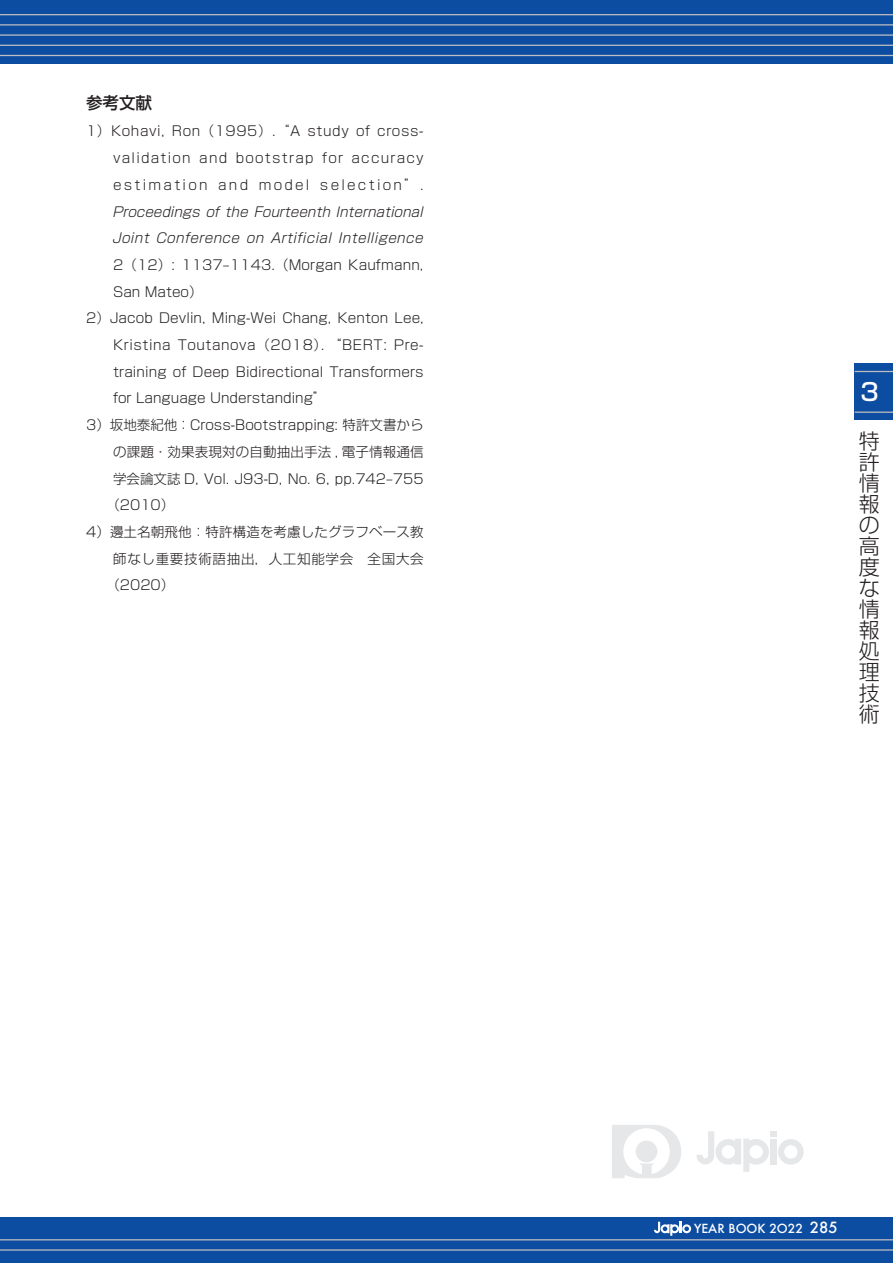
<style>
.page{position:relative;width:893px;height:1263px;background:#fff}
.page>*{position:absolute;margin:0;border:0;box-sizing:border-box;transform-origin:0 0}
.t1{font:500 24px "Shin Go Pr 5";color:#fff}
.t2{font:300 21px/21px "Shin Go Pro";color:#231f20;text-align:justify}
.見出し_中{font:500 16.5px "Shin Go Pr 5";color:#231f20}
.参考文献{font:300 13.5px/26.7px "Shin Go Pro";letter-spacing:.01em;color:#231f20;text-align:justify}
.参考文献-2{font:300 13.5px "Shin Go Pro";letter-spacing:.055em;color:#231f20}
.t3{font:500 12.15px "Futura";color:#fff}
.s1{font-size:15px}
</style>
<div class="page">
<div style="left:0;top:0;width:893px;height:64px;background:#0d4da1"></div>
<div style="left:0;top:1217px;width:893px;height:46px;background:#0d4da1"></div>
<hr style="left:0;top:14px;width:893px;height:1px;background:#bcbdc0">
<hr style="left:0;top:24px;width:893px;height:2px;background:#bcbdc0">
<hr style="left:0;top:34px;width:893px;height:2px;background:#bcbdc0">
<hr style="left:0;top:45px;width:893px;height:1px;background:#bcbdc0">
<hr style="left:0;top:55px;width:893px;height:1px;background:#bcbdc0">
<hr style="left:0;top:1239px;width:893px;height:1px;background:#bcbdc0">
<hr style="left:0;top:1249px;width:893px;height:2px;background:#bcbdc0">
<svg style="left:654px;top:1222px;width:37px;height:14px"></svg>
<div style="left:855px;top:364px;width:38px;height:56px;background:#0d4da1"></div>
<hr style="left:855px;top:371px;width:38px;height:1px;background:#bcbdc0">
<hr style="left:855px;top:412px;width:38px;height:1px;background:#bcbdc0">
<svg style="left:696px;top:1131px;width:108px;height:41px"></svg>
<svg style="left:612px;top:1125px;width:69px;height:53px"></svg>
<p class="見出し_中" style="left:86px;top:89px;width:67px">参考文献</p>
<p class="参考文献" style="left:113px;top:116px;width:312px;text-indent:-27px">1）Kohavi, Ron （1995）. “A study of cross&shy;validation and bootstrap for accuracy estimation and model selection”.<br>Proceedings of the Fourteenth International Joint Conference on Artificial Intelligence 2（12）: 1137–1143.（Morgan Kaufmann, San Mateo）</p>
<p class="参考文献" style="left:113px;top:303px;width:312px;text-indent:-27px">2）Jacob Devlin, Ming-Wei Chang, Kenton Lee, Kristina Toutanova（2018）．“BERT: Pre&shy;training of Deep Bidirectional Transformers for Language Understanding”</p>
<p class="参考文献" style="left:86px;top:410px;width:339px">3）坂地泰紀他：Cross-Bootstrapping: 特許文書から</p>
<p class="参考文献" style="left:113px;top:437px;width:312px">の課題・効果表現対の自動抽出手法 , 電子情報通信</p>
<p class="参考文献" style="left:113px;top:463px;width:312px">学会論文誌 D, Vol. J93-D, No. 6, pp.742–755</p>
<p class="参考文献" style="left:106px;top:490px;width:69px">（2010）</p>
<p class="参考文献" style="left:86px;top:517px;width:339px">4）邊土名朝飛他：特許構造を考慮したグラフベース教</p>
<p class="参考文献-2" style="left:113px;top:547px;width:312px">師なし重要技術語抽出，人工知能学会　全国大会</p>
<p class="参考文献" style="left:106px;top:570px;width:69px">（2020）</p>
<h1 class="t1" style="left:860px;top:372px;width:20px">3</h1>
<h2 class="t2" style="left:859px;top:428px;width:22px">特許情報の高度な情報処理技術</h2>
<p class="t3" style="left:694px;top:1220px;width:145px">YEAR BOOK 2O22 <span class="s1">285</span></p>
</div>
